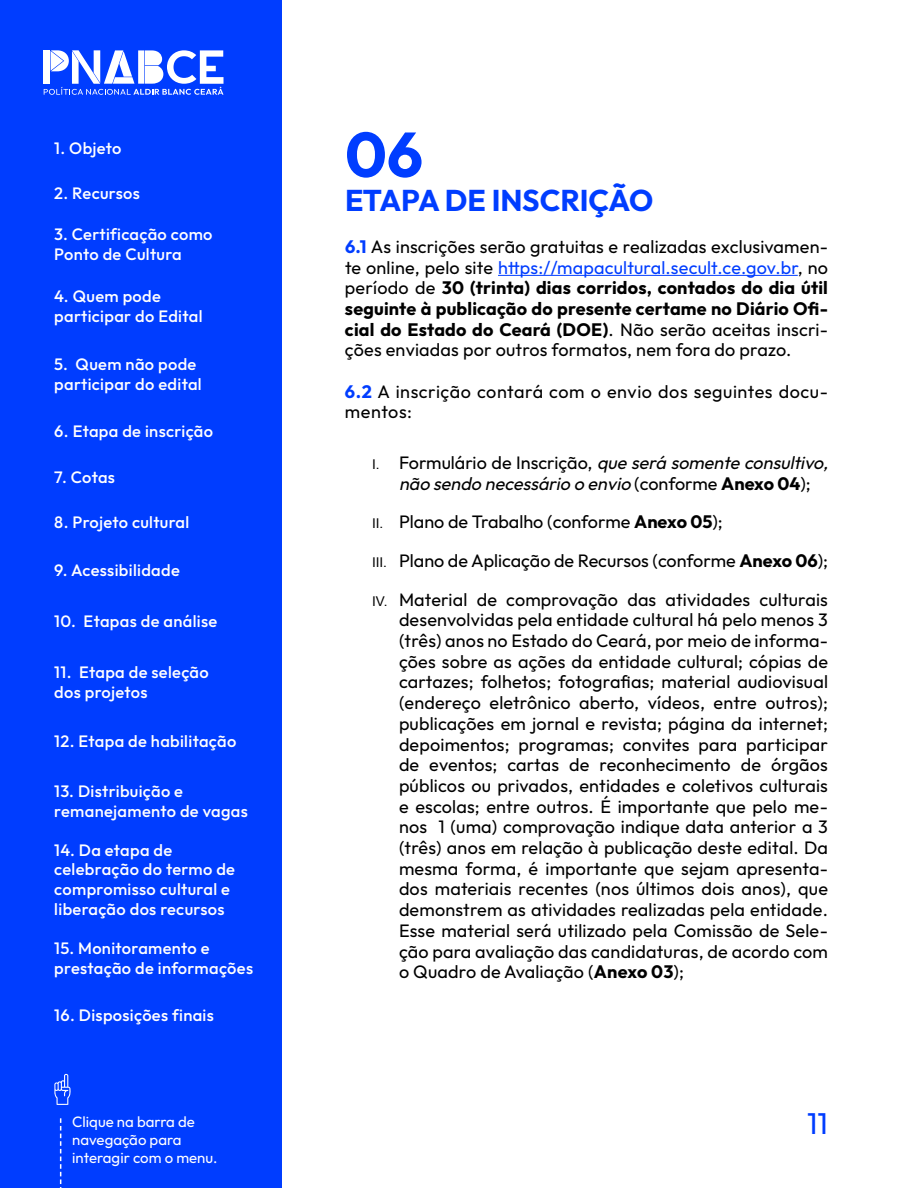
<style>
.page{position:relative;width:918px;height:1188px;background:#fff}
.page>*{position:absolute;margin:0;border:0;box-sizing:border-box;transform-origin:0 0}
.t1{font:700 63px "Outfit";color:#003dff}
.t2{font:700 30px "Outfit";letter-spacing:-.015em;color:#003dff}
.t3{font:30px "Outfit";color:#003dff}
.t4{font:18px/20.7px "Outfit";letter-spacing:.01em;color:#000;text-align:justify}
.t5{font:italic 18px/20.7px "Outfit";color:#000;text-align:center}
.t6{font:18px/20.7px "Outfit";letter-spacing:.03em;color:#000}
.t7{font:500 16.5px/19.8px "Outfit";letter-spacing:.02em;color:#fff}
.t8{font:15px/18px "Outfit";color:#fff}
.s1{font-weight:700;color:#003dff}
.s2{color:#003dff}
.s3{font-weight:700}
.s4{font-family:"Arial";font-style:normal;font-size:13.5px}
.s5{font-style:normal}
.s6{font-weight:700;font-style:normal}
.s7{font-family:"Arial";font-size:13.5px}
</style>
<div class="page">
<hr style="left:498px;top:275px;width:300px;height:1px;background:#003dff">
<div style="left:0;top:0;width:282px;height:1188px;background:#003dff"></div>
<svg style="left:44px;top:50px;width:180px;height:45px"></svg>
<svg style="left:54px;top:1073px;width:17px;height:32px"></svg>
<svg style="left:60px;top:1118px;width:1px;height:70px"></svg>
<p class="t7" style="left:54px;top:138px;width:69px">1. Objeto</p>
<p class="t7" style="left:54px;top:183px;width:87px">2. Recursos</p>
<p class="t7" style="left:54px;top:224px;width:160px">3. Certificação como<br>Ponto de Cultura</p>
<p class="t7" style="left:54px;top:286px;width:150px">4. Quem pode participar do Edital</p>
<p class="t7" style="left:54px;top:353px;width:149px">5. Quem não pode participar do edital</p>
<p class="t7" style="left:54px;top:421px;width:160px">6. Etapa de inscrição</p>
<p class="t7" style="left:54px;top:466px;width:62px">7. Cotas</p>
<p class="t7" style="left:54px;top:512px;width:137px">8. Projeto cultural</p>
<p class="t7" style="left:54px;top:560px;width:127px">9. Acessibilidade</p>
<p class="t7" style="left:54px;top:611px;width:164px">10. Etapas de análise</p>
<p class="t7" style="left:54px;top:661px;width:156px">11. Etapa de seleção dos projetos</p>
<p class="t7" style="left:54px;top:731px;width:183px">12. Etapa de habilitação</p>
<p class="t7" style="left:54px;top:781px;width:195px">13. Distribuição e remanejamento de vagas</p>
<p class="t7" style="left:54px;top:839px;width:182px">14. Da etapa de celebração do termo de compromisso cultural e liberação dos recursos</p>
<p class="t7" style="left:54px;top:937px;width:200px">15. Monitoramento e prestação de informações</p>
<p class="t7" style="left:54px;top:1005px;width:161px">16. Disposições finais</p>
<p class="t8" style="left:72px;top:1112px;width:147px">Clique na barra de navegação para interagir com o menu.</p>
<h1 class="t1" style="left:345px;top:115px;width:80px">06</h1>
<h2 class="t2" style="left:345px;top:182px;width:310px">ETAPA DE INSCRIÇÃO</h2>
<p class="t4" style="left:345px;top:236px;width:485px"><span class="s1">6.1</span> As inscrições serão gratuitas e realizadas exclusivamen&shy;te online, pelo site <span class="s2">https://mapacultural.secult.ce.gov.br</span>, no período de <span class="s3">30 (trinta) dias corridos, contados do dia útil seguinte à publicação do presente certame no Diário Ofi&shy;cial do Estado do Ceará (DOE)</span>. Não serão aceitas inscri&shy;ções enviadas por outros formatos, nem fora do prazo.</p>
<p class="t6" style="left:345px;top:381px;width:485px"><span class="s1">6.2</span> A inscrição contará com o envio dos seguintes docu&shy;mentos:</p>
<p class="t5" style="left:372px;top:452px;width:462px"><span class="s4">I.</span> <span class="s5">Formulário de Inscrição,</span> que será somente consultivo, não sendo necessário o envio <span class="s5">( c o n fo r m e</span> <span class="s6">A n exo 0 4</span> <span class="s5">) ;</span></p>
<p class="t4" style="left:372px;top:502px;width:458px;line-height:38.7px;text-align:left"><span class="s7">II.</span> Plano de Trabalho (conforme <span class="s3">Anexo 05</span>);<br><span class="s7">III.</span> Plano de Aplicação de Recursos (conforme <span class="s3">Anexo 06</span>);<br><span class="s7">IV.</span> Material de comprovação das atividades culturais</p>
<p class="t4" style="left:399px;top:609px;width:431px">desenvolvidas pela entidade cultural há pelo menos 3 (três) anos no Estado do Ceará, por meio de informa&shy;ções sobre as ações da entidade cultural; cópias de cartazes; folhetos; fotografias; material audiovisual (endereço eletrônico aberto, vídeos, entre outros); publicações em jornal e revista; página da internet; depoimentos; programas; convites para participar de eventos; cartas de reconhecimento de órgãos públicos ou privados, entidades e coletivos culturais e escolas; entre outros. É importante que pelo me&shy;nos 1 (uma) comprovação indique data anterior a 3 (três) anos em relação à publicação deste edital. Da mesma forma, é importante que sejam apresenta&shy;dos materiais recentes (nos últimos dois anos), que demonstrem as atividades realizadas pela entidade.<br>Esse material será utilizado pela Comissão de Sele&shy;ção para avaliação das candidaturas, de acordo com o Quadro de Avaliação (<span class="s3">Anexo 03</span>);</p>
<h2 class="t3" style="left:807px;top:1105px;width:22px">11</h2>
</div>
